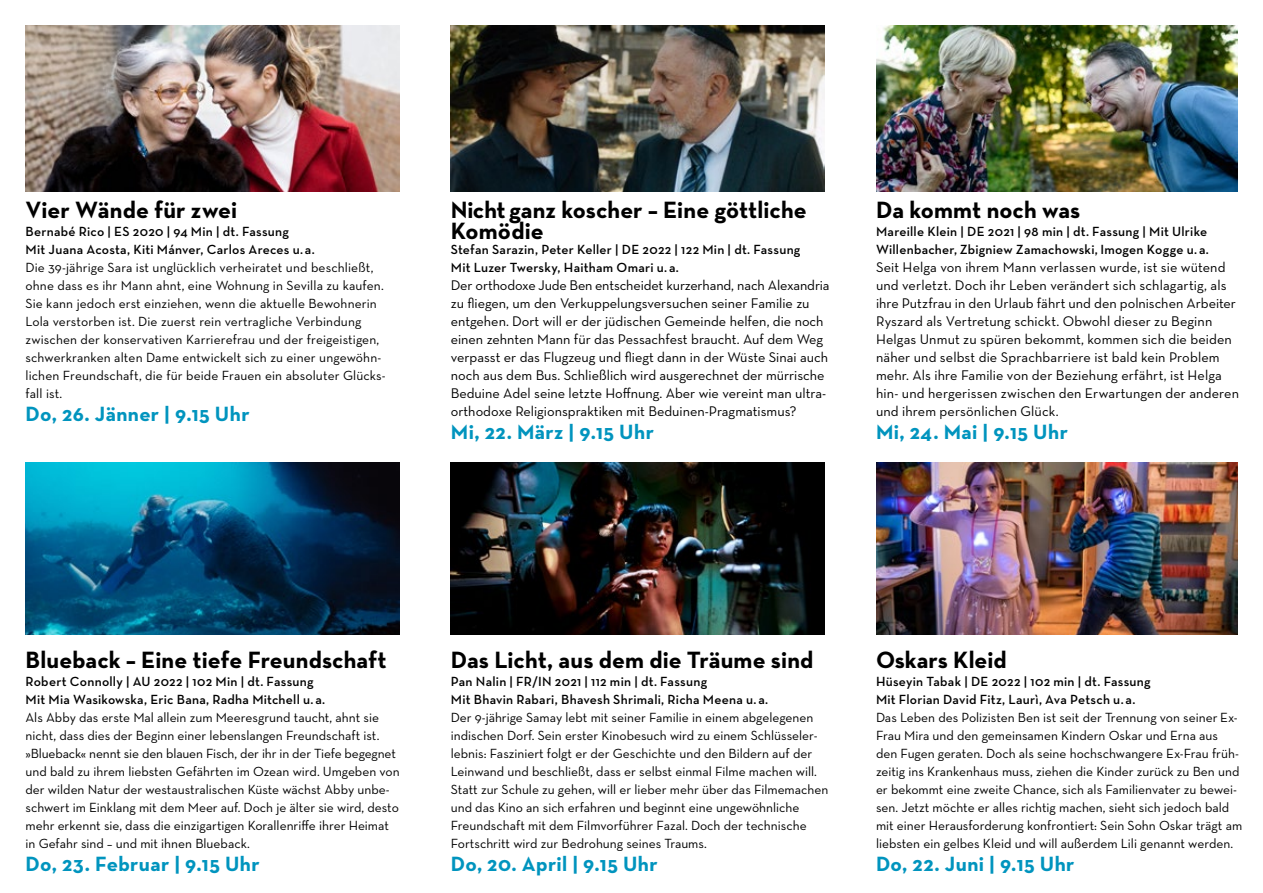
<style>
.page{position:relative;width:1263px;height:893px;background:#fff}
.page>*{position:absolute;margin:0;border:0;box-sizing:border-box;transform-origin:0 0}
.t1{font:700 24px/21px "Neutra Text";color:#000}
.t2{font:700 21px "Neutra Text";letter-spacing:.02em;color:#0094be}
.t3{font:14.25px/18px "Neutra Text";color:#000}
.t4{font:13.5px/18px "Neutra Text";color:#000}
.t5{font:600 13.5px/18px "Neutra Text";letter-spacing:.02em;color:#000}
</style>
<div class="page">
<img style="left:26px;top:26px;width:374px;height:165px">
<img style="left:451px;top:26px;width:374px;height:165px">
<img style="left:451px;top:462px;width:374px;height:173px">
<img style="left:876px;top:26px;width:361px;height:165px">
<img style="left:26px;top:462px;width:374px;height:173px">
<img style="left:876px;top:462px;width:361px;height:173px">
<h1 class="t1" style="left:26px;top:199px;width:213px">Vier Wände für zwei</h1>
<p class="t5" style="left:26px;top:222px;width:291px">Bernabé Rico | ES 2020 | 94 Min | dt. Fassung<br>Mit Juana Acosta, Kiti Mánver, Carlos Areces u. a.</p>
<p class="t4" style="left:26px;top:258px;width:362px">Die 39-jährige Sara ist unglücklich verheiratet und beschließt, ohne dass es ihr Mann ahnt, eine Wohnung in Sevilla zu kaufen.<br>Sie kann jedoch erst einziehen, wenn die aktuelle Bewohnerin Lola verstorben ist. Die zuerst rein vertragliche Verbindung zwischen der konservativen Karrierefrau und der freigeistigen, schwerkranken alten Dame entwickelt sich zu einer ungewöhn&shy;lichen Freundschaft, die für beide Frauen ein absoluter Glücks&shy;fall ist.</p>
<h2 class="t2" style="left:26px;top:401px;width:226px">Do, 26. Jänner | 9.15 Uhr</h2>
<h1 class="t1" style="left:451px;top:199px;width:358px">Nicht ganz koscher – Eine göttliche<br>Komödie</h1>
<p class="t5" style="left:451px;top:240px;width:351px">Stefan Sarazin, Peter Keller | DE 2022 | 122 Min | dt. Fassung<br>Mit Luzer Twersky, Haitham Omari u. a.</p>
<p class="t3" style="left:451px;top:276px;width:380px">Der orthodoxe Jude Ben entscheidet kurzerhand, nach Alexandria zu fliegen, um den Verkuppelungsversuchen seiner Familie zu entgehen. Dort will er der jüdischen Gemeinde helfen, die noch einen zehnten Mann für das Pessachfest braucht. Auf dem Weg verpasst er das Flugzeug und fliegt dann in der Wüste Sinai auch noch aus dem Bus. Schließlich wird ausgerechnet der mürrische Beduine Adel seine letzte Hoffnung. Aber wie vereint man ultra&shy;orthodoxe Religionspraktiken mit Beduinen-Pragmatismus?</p>
<h2 class="t2" style="left:451px;top:419px;width:205px">Mi, 22. März | 9.15 Uhr</h2>
<h1 class="t1" style="left:876px;top:199px;width:206px">Da kommt noch was</h1>
<p class="t5" style="left:876px;top:222px;width:334px">Mareille Klein | DE 2021 | 98 min | dt. Fassung | Mit Ulrike<br>Willenbacher, Zbigniew Zamachowski, Imogen Kogge u. a.</p>
<p class="t3" style="left:876px;top:258px;width:364px">Seit Helga von ihrem Mann verlassen wurde, ist sie wütend und verletzt. Doch ihr Leben verändert sich schlagartig, als ihre Putzfrau in den Urlaub fährt und den polnischen Arbeiter Ryszard als Vertretung schickt. Obwohl dieser zu Beginn Helgas Unmut zu spüren bekommt, kommen sich die beiden näher und selbst die Sprachbarriere ist bald kein Problem mehr. Als ihre Familie von der Beziehung erfährt, ist Helga hin- und hergerissen zwischen den Erwartungen der anderen und ihrem persönlichen Glück.</p>
<h2 class="t2" style="left:876px;top:419px;width:193px">Mi, 24. Mai | 9.15 Uhr</h2>
<h1 class="t1" style="left:26px;top:649px;width:363px">Blueback – Eine tiefe Freundschaft</h1>
<p class="t5" style="left:26px;top:672px;width:301px">Robert Connolly | AU 2022 | 102 Min | dt. Fassung<br>Mit Mia Wasikowska, Eric Bana, Radha Mitchell u. a.</p>
<p class="t4" style="left:26px;top:708px;width:376px">Als Abby das erste Mal allein zum Meeresgrund taucht, ahnt sie nicht, dass dies der Beginn einer lebenslangen Freundschaft ist. »Blueback« nennt sie den blauen Fisch, der ihr in der Tiefe begegnet und bald zu ihrem liebsten Gefährten im Ozean wird. Umgeben von der wilden Natur der westaustralischen Küste wächst Abby unbe&shy;schwert im Einklang mit dem Meer auf. Doch je älter sie wird, desto mehr erkennt sie, dass die einzigartigen Korallenriffe ihrer Heimat in Gefahr sind – und mit ihnen Blueback.</p>
<h2 class="t2" style="left:26px;top:851px;width:236px">Do, 23. Februar | 9.15 Uhr</h2>
<h1 class="t1" style="left:451px;top:649px;width:364px">Das Licht, aus dem die Träume sind</h1>
<p class="t5" style="left:451px;top:672px;width:319px">Pan Nalin | FR/IN 2021 | 112 min | dt. Fassung<br>Mit Bhavin Rabari, Bhavesh Shrimali, Richa Meena u. a.</p>
<p class="t4" style="left:451px;top:708px;width:379px">Der 9-jährige Samay lebt mit seiner Familie in einem abgelegenen indischen Dorf. Sein erster Kinobesuch wird zu einem Schlüsseler&shy;lebnis: Fasziniert folgt er der Geschichte und den Bildern auf der Leinwand und beschließt, dass er selbst einmal Filme machen will.<br>Statt zur Schule zu gehen, will er lieber mehr über das Filmemachen und das Kino an sich erfahren und beginnt eine ungewöhnliche Freundschaft mit dem Filmvorführer Fazal. Doch der technische Fortschritt wird zur Bedrohung seines Traums.</p>
<h2 class="t2" style="left:451px;top:851px;width:208px">Do, 20. April | 9.15 Uhr</h2>
<h1 class="t1" style="left:876px;top:649px;width:132px">Oskars Kleid</h1>
<p class="t5" style="left:876px;top:672px;width:276px">Hüseyin Tabak | DE 2022 | 102 min | dt. Fassung<br>Mit Florian David Fitz, Laurì, Ava Petsch u. a.</p>
<p class="t4" style="left:876px;top:708px;width:368px">Das Leben des Polizisten Ben ist seit der Trennung von seiner Ex-Frau Mira und den gemeinsamen Kindern Oskar und Erna aus den Fugen geraten. Doch als seine hochschwangere Ex-Frau früh&shy;zeitig ins Krankenhaus muss, ziehen die Kinder zurück zu Ben und er bekommt eine zweite Chance, sich als Familienvater zu bewei&shy;sen. Jetzt möchte er alles richtig machen, sieht sich jedoch bald mit einer Herausforderung konfrontiert: Sein Sohn Oskar trägt am liebsten ein gelbes Kleid und will außerdem Lili genannt werden.</p>
<h2 class="t2" style="left:876px;top:851px;width:200px">Do, 22. Juni | 9.15 Uhr</h2>
</div>
